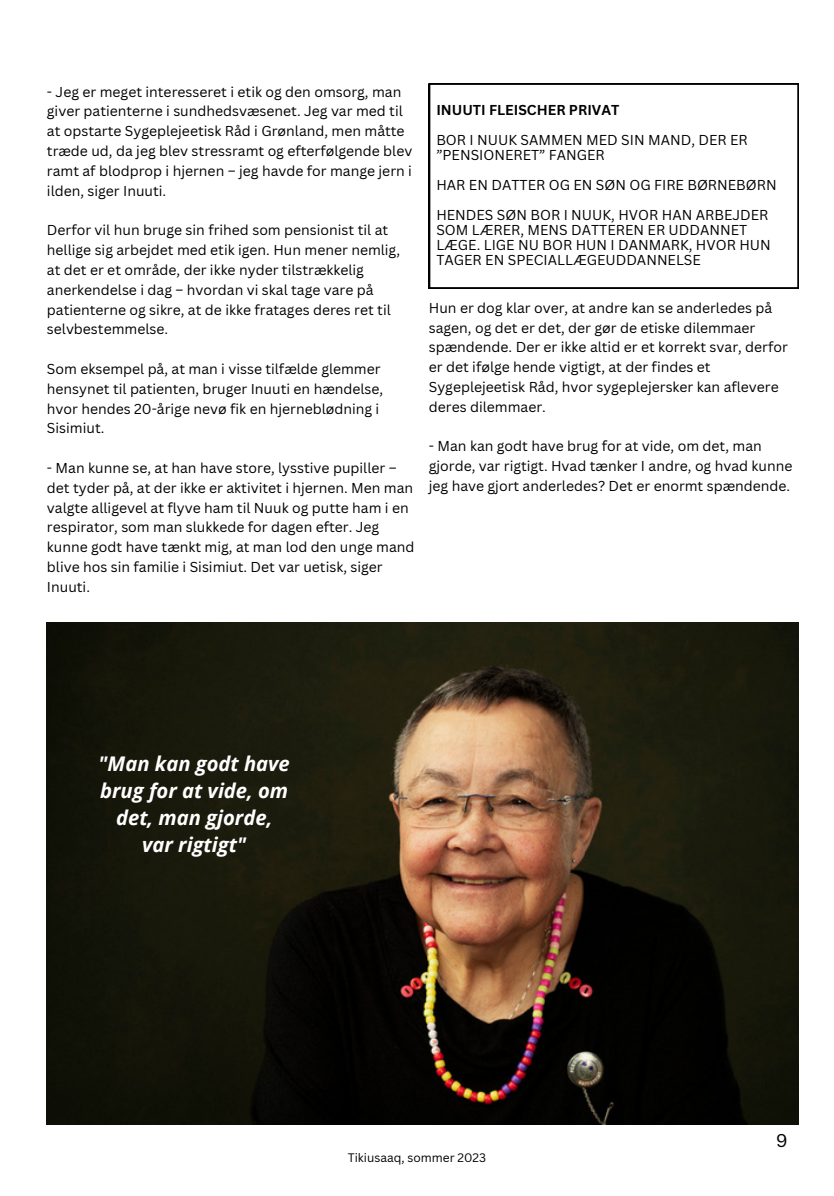
<style>
.page{position:relative;width:834px;height:1196px;background:#fff}
.page>*{position:absolute;margin:0;border:0;box-sizing:border-box;transform-origin:0 0}
.t1{font:italic 700 20.2px/27px "Open Sans";color:#fff;text-align:center}
.t2{font:18px "Canva Sans";color:#000}
.t3{font:14px/19.8px "Canva Sans";color:#000}
.t4{font:700 14px "Canva Sans";color:#000}
.t5{font:12px "Canva Sans";color:#000}
</style>
<div class="page">
<svg style="left:429px;top:83px;width:370px;height:206px"></svg>
<img style="left:47px;top:622px;width:752px;height:502px">
<p class="t3" style="left:47px;top:81px;width:367px">- Jeg er meget interesseret i etik og den omsorg, man giver patienterne i sundhedsvæsenet. Jeg var med til at opstarte Sygeplejeetisk Råd i Grønland, men måtte træde ud, da jeg blev stressramt og efterfølgende blev ramt af blodprop i hjernen – jeg havde for mange jern i ilden, siger Inuuti.</p>
<p class="t3" style="left:47px;top:220px;width:355px">Derfor vil hun bruge sin frihed som pensionist til at hellige sig arbejdet med etik igen. Hun mener nemlig, at det er et område, der ikke nyder tilstrækkelig anerkendelse i dag – hvordan vi skal tage vare på patienterne og sikre, at de ikke fratages deres ret til selvbestemmelse.</p>
<p class="t3" style="left:47px;top:358px;width:338px">Som eksempel på, at man i visse tilfælde glemmer hensynet til patienten, bruger Inuuti en hændelse, hvor hendes 20-årige nevø fik en hjerneblødning i Sisimiut.</p>
<p class="t3" style="left:47px;top:457px;width:369px">- Man kunne se, at han have store, lysstive pupiller – det tyder på, at der ikke er aktivitet i hjernen. Men man valgte alligevel at flyve ham til Nuuk og putte ham i en respirator, som man slukkede for dagen efter. Jeg kunne godt have tænkt mig, at man lod den unge mand blive hos sin familie i Sisimiut. Det var uetisk, siger Inuuti.</p>
<p class="t4" style="left:436px;top:100px;width:185px">INUUTI FLEISCHER PRIVAT</p>
<p class="t3" style="left:436px;top:132px;width:313px;line-height:15px">BOR I NUUK SAMMEN MED SIN MAND, DER ER ”PENSIONERET” FANGER</p>
<p class="t3" style="left:436px;top:174px;width:342px">HAR EN DATTER OG EN SØN OG FIRE BØRNEBØRN</p>
<p class="t3" style="left:436px;top:207px;width:336px;line-height:15px">HENDES SØN BOR I NUUK, HVOR HAN ARBEJDER SOM LÆRER, MENS DATTEREN ER UDDANNET LÆGE. LIGE NU BOR HUN I DANMARK, HVOR HUN TAGER EN SPECIALLÆGEUDDANNELSE</p>
<p class="t3" style="left:429px;top:297px;width:360px">Hun er dog klar over, at andre kan se anderledes på sagen, og det er det, der gør de etiske dilemmaer spændende. Der er ikke altid er et korrekt svar, derfor er det ifølge hende vigtigt, at der findes et Sygeplejeetisk Råd, hvor sygeplejersker kan aflevere deres dilemmaer.</p>
<p class="t3" style="left:429px;top:436px;width:365px">- Man kan godt have brug for at vide, om det, man gjorde, var rigtigt. Hvad tænker I andre, og hvad kunne jeg have gjort anderledes? Det er enormt spændende.</p>
<p class="t1" style="left:98px;top:749px;width:193px">"Man kan godt have brug for at vide, om det, man gjorde, var rigtigt"</p>
<p class="t2" style="left:776px;top:1127px;width:13px">9</p>
<p class="t5" style="left:348px;top:1148px;width:140px">Tikiusaaq, sommer 2023</p>
</div>
